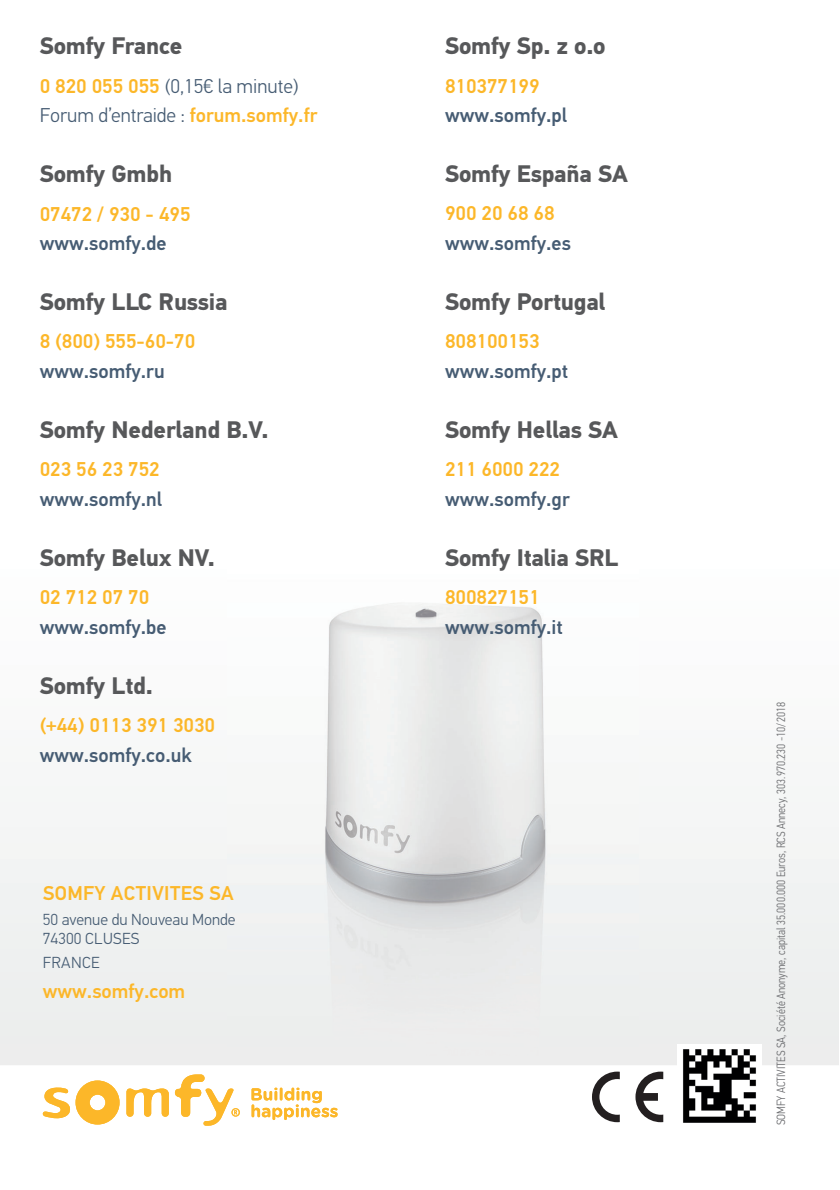
<style>
.page{position:relative;width:840px;height:1190px;background:#fff}
.page>*{position:absolute;margin:0;border:0;box-sizing:border-box;transform-origin:0 0}
.t1{font:700 24px "PF Din Text Pro";letter-spacing:-.01em;color:#57585a}
.t2{font:500 20px "PF Din Text Pro";color:#465c73}
.t3{font:500 20px "PF Din Text Pro";color:#fcb729}
.t4{font:300 20px/29.6px "PF Din Text Pro";color:#465c73}
.t5{font:500 20px "PF Din Text Pro";letter-spacing:.02em;color:#fcb729}
.t6{font:300 16px/19.2px "PF Din Text Pro";color:#465c73}
.t7{font:300 12px "PF Din Text Cond Pro";color:#6c6d70}
.s1{font-weight:500;color:#fcb729}
</style>
<div class="page">
<div style="left:0;top:827px;width:839px;height:238px;background:#eff1f0"></div>
<img style="left:228px;top:603px;width:411px;height:453px">
<svg style="left:42px;top:1087px;width:28px;height:31px"></svg>
<svg style="left:76px;top:1081px;width:44px;height:44px"></svg>
<svg style="left:126px;top:1089px;width:43px;height:28px"></svg>
<svg style="left:175px;top:1074px;width:65px;height:52px"></svg>
<svg style="left:252px;top:1088px;width:86px;height:32px"></svg>
<svg style="left:592px;top:1072px;width:28px;height:50px"></svg>
<svg style="left:635px;top:1072px;width:28px;height:50px"></svg>
<img style="left:677px;top:1044px;width:84px;height:79px">
<p class="t1" style="left:40px;top:37px;width:145px">Somfy France</p>
<p class="t4" style="left:40px;top:72px;width:279px"><span class="s1">0 820 055 055</span> (0,15€ la minute)<br>Forum d’entraide : <span class="s1">forum.somfy.fr</span></p>
<p class="t1" style="left:40px;top:165px;width:134px">Somfy Gmbh</p>
<p class="t3" style="left:40px;top:206px;width:152px">07472 / 930 - 495</p>
<p class="t2" style="left:40px;top:236px;width:129px">www.somfy.de</p>
<p class="t1" style="left:40px;top:293px;width:189px">Somfy LLC Russia</p>
<p class="t3" style="left:40px;top:334px;width:157px">8 (800) 555-60-70</p>
<p class="t2" style="left:40px;top:363px;width:127px">www.somfy.ru</p>
<p class="t1" style="left:40px;top:421px;width:230px">Somfy Nederland B.V.</p>
<p class="t3" style="left:40px;top:462px;width:122px">023 56 23 752</p>
<p class="t2" style="left:40px;top:491px;width:124px">www.somfy.nl</p>
<p class="t1" style="left:40px;top:549px;width:177px">Somfy Belux NV.</p>
<p class="t3" style="left:40px;top:590px;width:111px">02 712 07 70</p>
<p class="t2" style="left:40px;top:619px;width:129px">www.somfy.be</p>
<p class="t1" style="left:40px;top:677px;width:115px">Somfy Ltd.</p>
<p class="t3" style="left:40px;top:717px;width:177px">(+44) 0113 391 3030</p>
<p class="t2" style="left:40px;top:747px;width:154px">www.somfy.co.uk</p>
<p class="t5" style="left:43px;top:885px;width:192px">SOMFY ACTIVITES SA</p>
<p class="t6" style="left:43px;top:911px;width:194px">50 avenue du Nouveau Monde<br>74300 CLUSES</p>
<p class="t6" style="left:43px;top:954px;width:58px">FRANCE</p>
<p class="t3" style="left:43px;top:983px;width:144px">www.somfy.com</p>
<p class="t1" style="left:445px;top:37px;width:162px">Somfy Sp. z o.o</p>
<p class="t3" style="left:445px;top:78px;width:96px">810377199</p>
<p class="t2" style="left:445px;top:108px;width:124px">www.somfy.pl</p>
<p class="t1" style="left:445px;top:165px;width:184px">Somfy España SA</p>
<p class="t3" style="left:445px;top:206px;width:111px">900 20 68 68</p>
<p class="t2" style="left:445px;top:236px;width:128px">www.somfy.es</p>
<p class="t1" style="left:445px;top:293px;width:162px">Somfy Portugal</p>
<p class="t3" style="left:445px;top:334px;width:96px">808100153</p>
<p class="t2" style="left:445px;top:364px;width:125px">www.somfy.pt</p>
<p class="t1" style="left:445px;top:421px;width:175px">Somfy Hellas SA</p>
<p class="t3" style="left:445px;top:462px;width:117px">211 6000 222</p>
<p class="t2" style="left:445px;top:491px;width:126px">www.somfy.gr</p>
<p class="t1" style="left:445px;top:548px;width:175px">Somfy Italia SRL</p>
<p class="t3" style="left:445px;top:590px;width:96px">800827151</p>
<p class="t2" style="left:445px;top:619px;width:119px">www.somfy.it</p>
<p class="t7" style="left:774px;top:1125px;width:425px;rotate:-90deg">SOMFY ACTIVITES SA, Société Anonyme, capital 35.000.000 Euros, RCS Annecy, 303.970.230 -10/2018</p>
</div>
